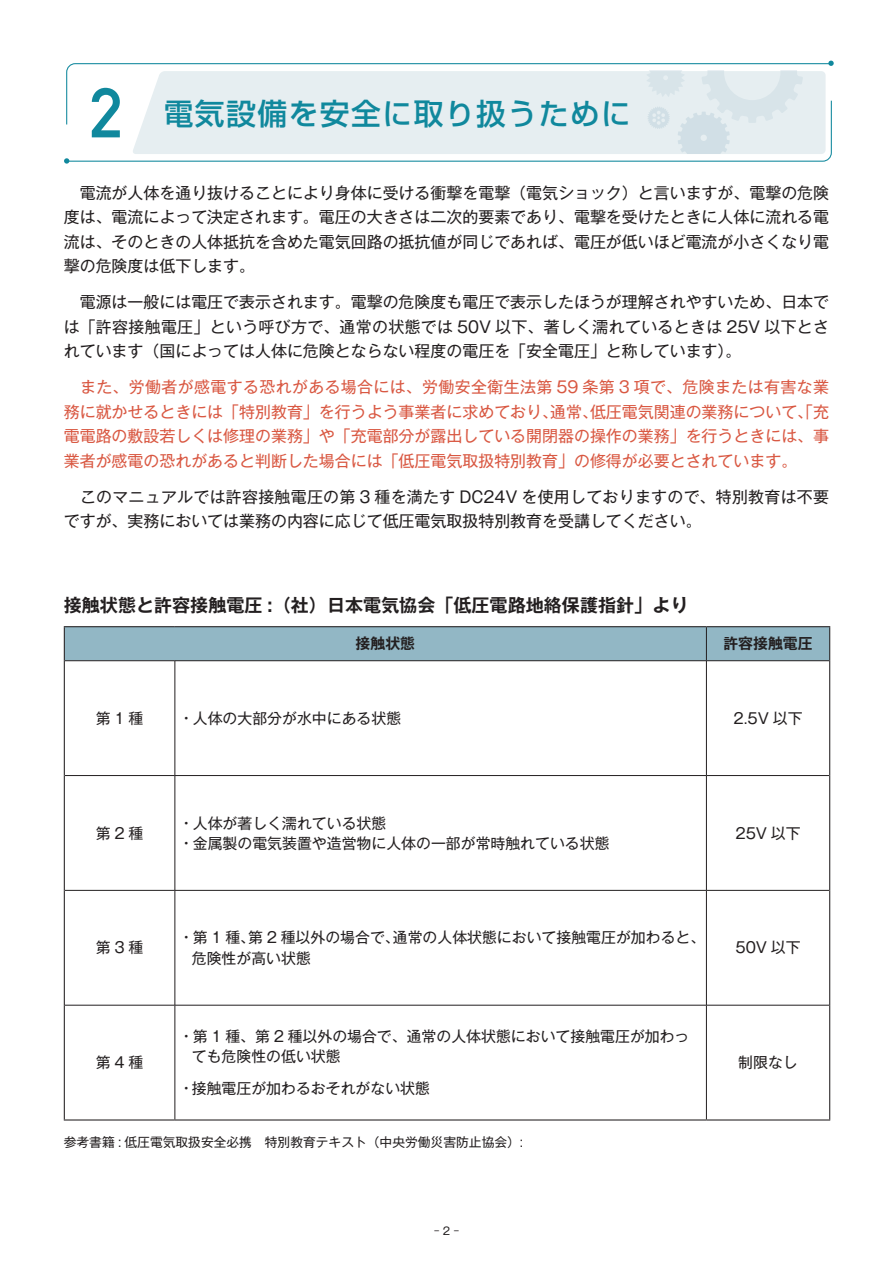
<style>
.page{position:relative;width:893px;height:1263px;background:#fff}
.page>*{position:absolute;margin:0;border:0;box-sizing:border-box;transform-origin:0 0}
.t1{font:700 69.15px "DIN Alternate";color:#10889d}
.t2{font:500 29.7px "Shin Go Pro";letter-spacing:.05em;color:#10889d}
.t3{font:700 18px "Gothic MB101 Pro De";color:#231f20}
.t4{font:15.9px/24.5px "Gothic MB101 Pro";color:#231f20;text-align:justify}
.t5{font:15.9px/24.5px "Gothic MB101 Pro";color:#d95842;text-align:justify}
.t6{font:14.85px/20.2px "Gothic MB101 Pro";color:#231f20}
.t7{font:700 14.85px "Gothic MB101 Pro De";color:#231f20}
.t8{font:12.75px "Gothic MB101 Pro";color:#231f20}
.t9{font:10.65px "Gothic MB101 Pro";color:#231f20}
</style>
<div class="page">
<svg style="left:66px;top:63px;width:762px;height:37px"></svg>
<svg style="left:66px;top:100px;width:766px;height:62px"></svg>
<svg style="left:64px;top:158px;width:5px;height:6px"></svg>
<svg style="left:828px;top:61px;width:6px;height:5px"></svg>
<div style="left:65px;top:627px;width:764px;height:33px;background:#92b7c5"></div>
<svg style="left:65px;top:661px;width:110px;height:458px"></svg>
<hr style="left:64px;top:626px;width:111px;height:1px;background:#231f20">
<hr style="left:64px;top:627px;width:1px;height:34px;background:#231f20">
<hr style="left:175px;top:626px;width:531px;height:1px;background:#231f20">
<hr style="left:706px;top:626px;width:124px;height:1px;background:#231f20">
<hr style="left:829px;top:627px;width:1px;height:34px;background:#231f20">
<hr style="left:64px;top:661px;width:1px;height:114px;background:#231f20">
<hr style="left:829px;top:661px;width:1px;height:114px;background:#231f20">
<hr style="left:64px;top:775px;width:1px;height:115px;background:#231f20">
<hr style="left:829px;top:775px;width:1px;height:115px;background:#231f20">
<hr style="left:64px;top:890px;width:1px;height:115px;background:#231f20">
<hr style="left:829px;top:890px;width:1px;height:115px;background:#231f20">
<hr style="left:64px;top:1005px;width:1px;height:114px;background:#231f20">
<hr style="left:829px;top:1005px;width:1px;height:114px;background:#231f20">
<hr style="left:64px;top:1119px;width:111px;height:1px;background:#231f20">
<hr style="left:175px;top:1119px;width:531px;height:1px;background:#231f20">
<hr style="left:706px;top:1119px;width:124px;height:1px;background:#231f20">
<hr style="left:706px;top:627px;width:1px;height:33px;background:#231f20">
<hr style="left:65px;top:660px;width:110px;height:1px;background:#231f20">
<hr style="left:175px;top:660px;width:531px;height:1px;background:#231f20">
<hr style="left:175px;top:661px;width:1px;height:114px;background:#231f20">
<hr style="left:706px;top:660px;width:123px;height:1px;background:#231f20">
<hr style="left:706px;top:661px;width:1px;height:114px;background:#231f20">
<hr style="left:65px;top:775px;width:110px;height:1px;background:#231f20">
<hr style="left:175px;top:775px;width:531px;height:1px;background:#231f20">
<hr style="left:175px;top:776px;width:1px;height:114px;background:#231f20">
<hr style="left:706px;top:775px;width:123px;height:1px;background:#231f20">
<hr style="left:706px;top:776px;width:1px;height:114px;background:#231f20">
<hr style="left:65px;top:890px;width:110px;height:1px;background:#231f20">
<hr style="left:175px;top:890px;width:531px;height:1px;background:#231f20">
<hr style="left:175px;top:890px;width:1px;height:115px;background:#231f20">
<hr style="left:706px;top:890px;width:123px;height:1px;background:#231f20">
<hr style="left:706px;top:890px;width:1px;height:115px;background:#231f20">
<hr style="left:65px;top:1005px;width:110px;height:1px;background:#231f20">
<hr style="left:175px;top:1005px;width:531px;height:1px;background:#231f20">
<hr style="left:175px;top:1005px;width:1px;height:114px;background:#231f20">
<hr style="left:706px;top:1005px;width:123px;height:1px;background:#231f20">
<hr style="left:706px;top:1005px;width:1px;height:114px;background:#231f20">
<h1 class="t1" style="left:90px;top:60px;width:35px">2</h1>
<h2 class="t2" style="left:164px;top:90px;width:469px">電気設備を安全に取り扱うために</h2>
<p class="t4" style="left:64px;top:178px;width:767px">　電流が人体を通り抜けることにより身体に受ける衝撃を電撃（電気ショック）と言いますが、電撃の危険度は、電流によって決定されます。電圧の大きさは二次的要素であり、電撃を受けたときに人体に流れる電流は、そのときの人体抵抗を含めた電気回路の抵抗値が同じであれば、電圧が低いほど電流が小さくなり電撃の危険度は低下します。</p>
<p class="t4" style="left:64px;top:288px;width:767px">　電源は一般には電圧で表示されます。電撃の危険度も電圧で表示したほうが理解されやすいため、日本では「許容接触電圧」という呼び方で、通常の状態では 50V 以下、著しく濡れているときは 25V 以下とされています（国によっては人体に危険とならない程度の電圧を「安全電圧」と称しています）。</p>
<p class="t5" style="left:64px;top:373px;width:767px;text-indent:16px">また、労働者が感電する恐れがある場合には、労働安全衛生法第 59 条第 3 項で、危険または有害な業務に就かせるときには「特別教育」を行うよう事業者に求めており、通常、低圧電気関連の業務について、「充電電路の敷設若しくは修理の業務」や「充電部分が露出している開閉器の操作の業務」を行うときには、事業者が感電の恐れがあると判断した場合には「低圧電気取扱特別教育」の修得が必要とされています。</p>
<p class="t4" style="left:64px;top:482px;width:767px">　このマニュアルでは許容接触電圧の第 3 種を満たす DC24V を使用しておりますので、特別教育は不要ですが、実務においては業務の内容に応じて低圧電気取扱特別教育を受講してください。</p>
<p class="t3" style="left:64px;top:590px;width:626px">接触状態と許容接触電圧 :（社）日本電気協会「低圧電路地絡保護指針」より</p>
<p class="t7" style="left:356px;top:631px;width:61px">接触状態</p>
<p class="t7" style="left:723px;top:631px;width:91px">許容接触電圧</p>
<p class="t6" style="left:96px;top:706px;width:49px">第1種</p>
<p class="t6" style="left:183px;top:706px;width:219px">• 人体の大部分が水中にある状態</p>
<p class="t6" style="left:733px;top:706px;width:71px">2.5V 以下</p>
<p class="t6" style="left:96px;top:821px;width:49px">第2種</p>
<p class="t6" style="left:183px;top:811px;width:204px">• 人体が著しく濡れている状態</p>
<p class="t6" style="left:183px;top:831px;width:428px">• 金属製の電気装置や造営物に人体の一部が常時触れている状態</p>
<p class="t6" style="left:735px;top:821px;width:67px">25V 以下</p>
<p class="t6" style="left:96px;top:935px;width:49px">第3種</p>
<p class="t6" style="left:192px;top:925px;width:515px;text-indent:-8px">• 第 1 種、第 2 種以外の場合で、通常の人体状態において接触電圧が加わると、危険性が高い状態</p>
<p class="t6" style="left:735px;top:935px;width:67px">50V 以下</p>
<p class="t6" style="left:96px;top:1050px;width:49px">第4種</p>
<p class="t6" style="left:192px;top:1024px;width:499px;text-indent:-8px">• 第 1 種、第 2 種以外の場合で、通常の人体状態において接触電圧が加わっても危険性の低い状態</p>
<p class="t6" style="left:183px;top:1076px;width:248px">• 接触電圧が加わるおそれがない状態</p>
<p class="t8" style="left:64px;top:1131px;width:461px">参考書籍 : 低圧電気取扱安全必携　特別教育テキスト（中央労働災害防止協会）:</p>
<p class="t9" style="left:434px;top:1222px;width:26px">- 2 -</p>
<p class="t6" style="left:738px;top:1050px;width:61px">制限なし</p>
</div>
